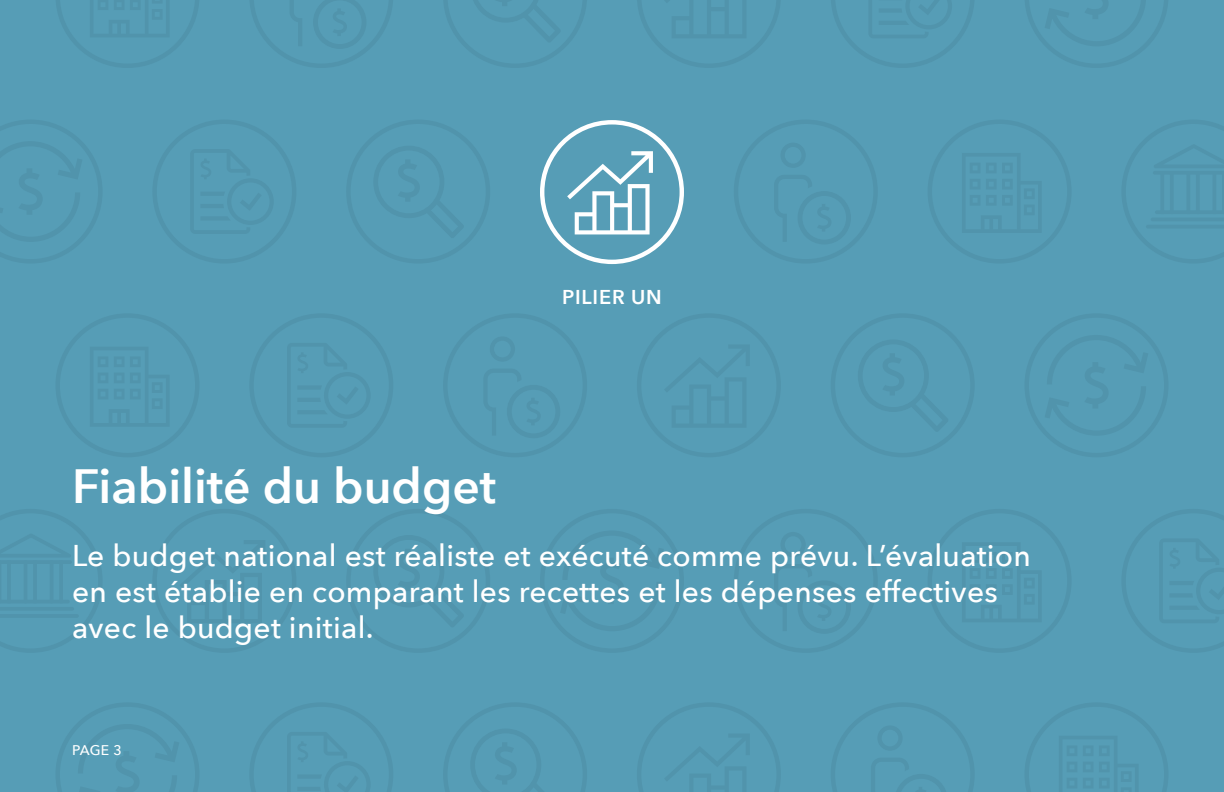
<style>
.page{position:relative;width:1224px;height:792px;background:#569db6}
.page>*{position:absolute;margin:0;border:0;box-sizing:border-box;transform-origin:0 0}
.t1{font:600 48px "Avenir Next";color:#fff}
.t2{font:500 30px/36px "Avenir Next";letter-spacing:.01em;color:#fff}
.t3{font:600 20px "Avenir Next";letter-spacing:.04em;color:#fff}
.t4{font:500 14px "Avenir Next";color:#fff}
</style>
<div class="page">
<svg style="left:540px;top:120px;width:144px;height:144px"></svg>
<p class="t3" style="left:562px;top:279px;width:101px">PILIER UN</p>
<h1 class="t1" style="left:72px;top:445px;width:426px">Fiabilité du budget</h1>
<p class="t2" style="left:72px;top:536px;width:960px">Le budget national est réaliste et exécuté comme prévu. L’évaluation en est établie en comparant les recettes et les dépenses effectives avec le budget initial.</p>
<p class="t4" style="left:72px;top:738px;width:51px">PAGE 3</p>
</div>
